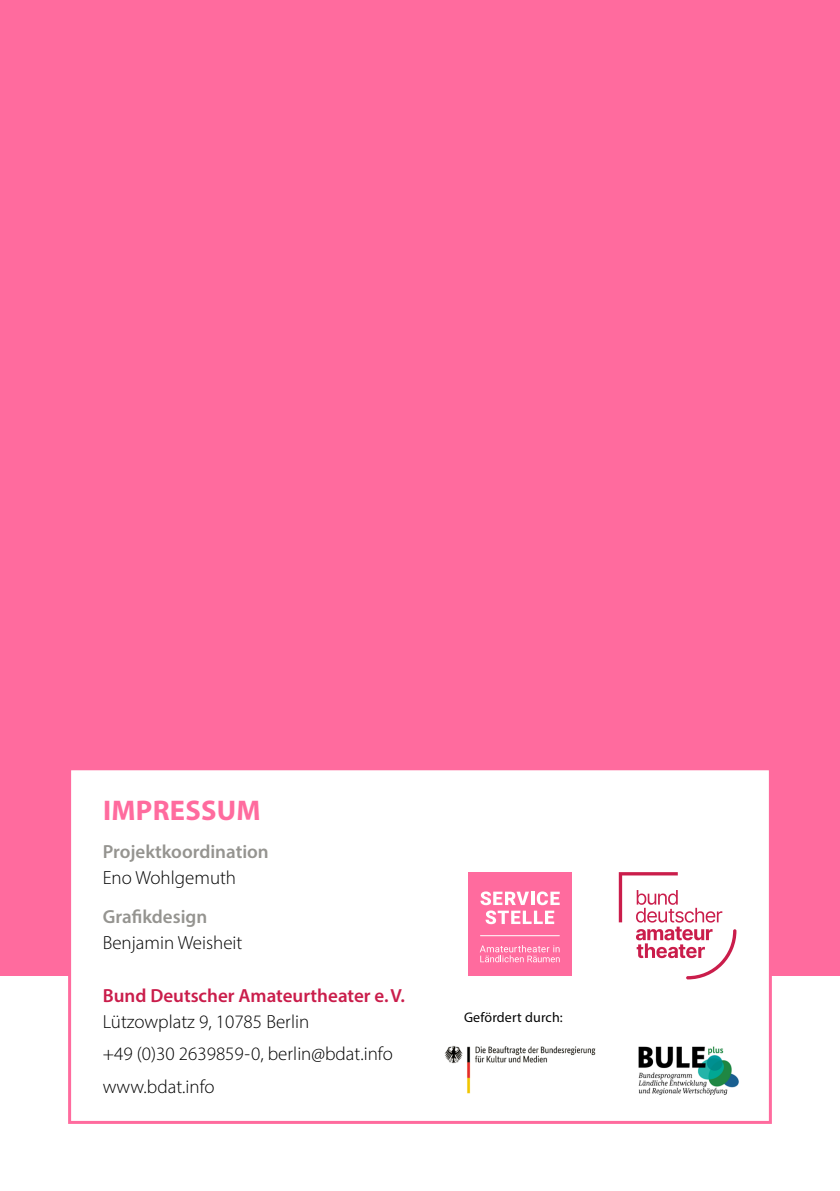
<style>
.page{position:relative;width:840px;height:1191px;background:#fff}
.page>*{position:absolute;margin:0;border:0;box-sizing:border-box;transform-origin:0 0}
.t1{font:700 28.4px "Myriad Pro";letter-spacing:.01em;color:#ff6b9e}
.t2{font:300 19px/32.6px "Myriad Pro";color:#000}
.t3{font:600 19px "Myriad Pro";color:#959490}
.t4{font:600 19px "Myriad Pro";color:#ca1d4b}
.t5{font:14px "Myriad Pro";letter-spacing:.01em;color:#000}
</style>
<div class="page">
<div style="left:0;top:0;width:839px;height:975px;background:#ff6b9e"></div>
<div style="left:68px;top:767px;width:703px;height:356px;background:#fff;border:3px solid #ff6b9e"></div>
<svg style="left:618px;top:872px;width:118px;height:107px"></svg>
<div style="left:468px;top:872px;width:103px;height:103px;background:#ff6b9e"></div>
<svg style="left:480px;top:891px;width:79px;height:33px"></svg>
<hr style="left:480px;top:935px;width:79px;height:1px;background:#fff">
<svg style="left:480px;top:945px;width:79px;height:17px"></svg>
<img style="left:444px;top:1045px;width:152px;height:49px">
<img style="left:638px;top:1046px;width:101px;height:49px">
<h1 class="t1" style="left:103px;top:791px;width:159px">IMPRESSUM</h1>
<p class="t3" style="left:103px;top:839px;width:167px">Projektkoordination</p>
<p class="t2" style="left:103px;top:861px;width:135px">Eno Wohlgemuth</p>
<p class="t3" style="left:103px;top:904px;width:106px">Grafikdesign</p>
<p class="t2" style="left:103px;top:926px;width:141px">Benjamin Weisheit</p>
<p class="t4" style="left:103px;top:983px;width:304px">Bund Deutscher Amateurtheater e.V.</p>
<p class="t2" style="left:103px;top:1004px;width:291px">Lützowplatz 9, 10785 Berlin<br>+49 (0)30 2639859-0, berlin@bdat.info www.bdat.info</p>
<p class="t5" style="left:464px;top:1009px;width:100px">Gefördert durch:</p>
</div>
